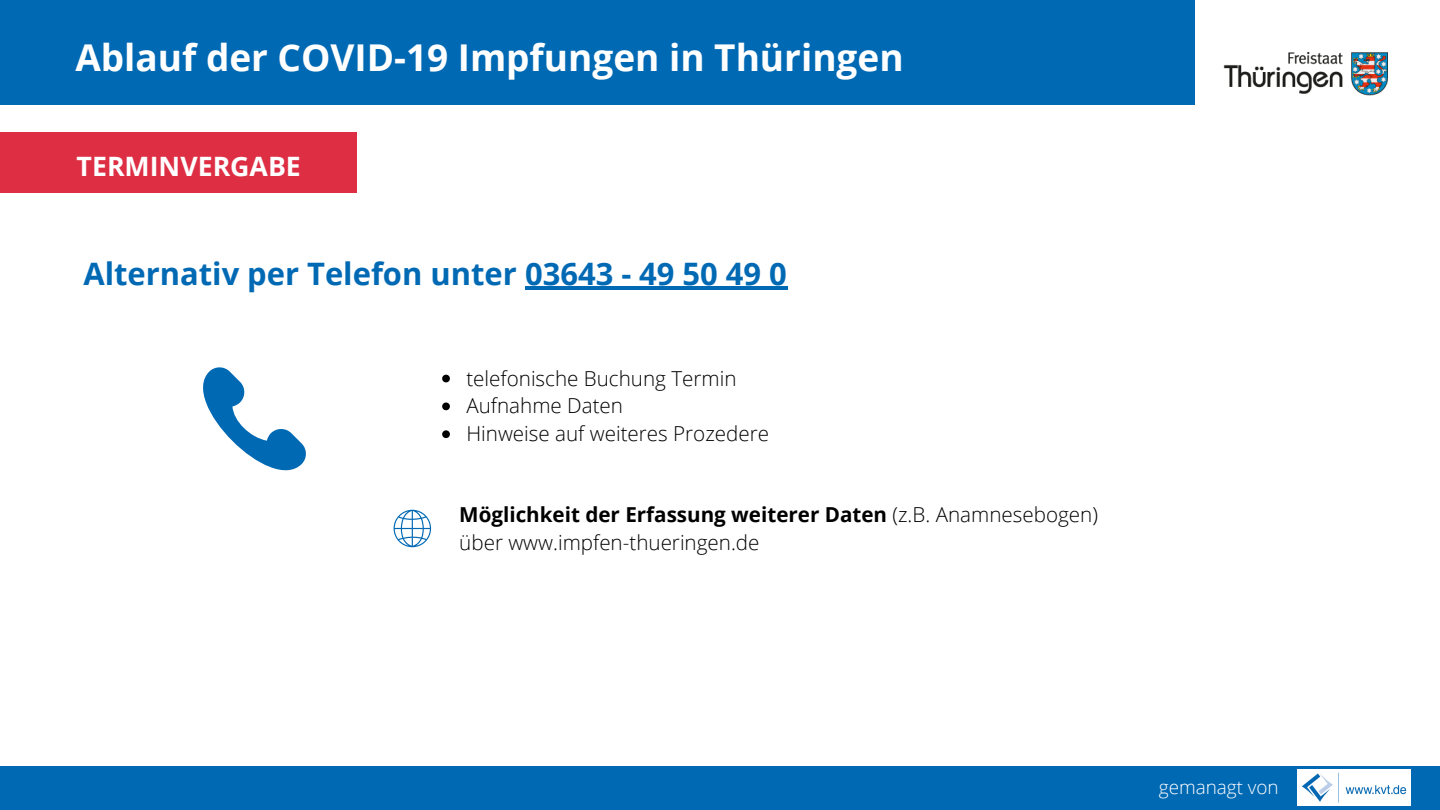
<style>
.page{position:relative;width:1440px;height:810px;background:#fff}
.page>*{position:absolute;margin:0;border:0;box-sizing:border-box;transform-origin:0 0}
.t1{font:700 37px "Open Sans";color:#fff}
.t2{font:700 30.9px "Open Sans";color:#0069b4}
.t3{font:700 26.7px "Open Sans";color:#fff}
.t4{font:300 20.6px/27.8px "Open Sans";color:#000}
.t5{font:300 18.9px "Open Sans";color:#fff}
.s1{font-weight:700}
</style>
<div class="page">
<div style="left:0;top:0;width:1194px;height:104px;background:#0069b4"></div>
<div style="left:0;top:132px;width:356px;height:60px;background:#dd2e44"></div>
<img style="left:1223px;top:52px;width:165px;height:44px">
<div style="left:0;top:766px;width:1440px;height:44px;background:#0069b4"></div>
<img style="left:1298px;top:770px;width:113px;height:36px">
<svg style="left:203px;top:367px;width:103px;height:104px"></svg>
<svg style="left:394px;top:510px;width:37px;height:37px"></svg>
<svg style="left:442px;top:375px;width:8px;height:7px"></svg>
<svg style="left:442px;top:403px;width:8px;height:7px"></svg>
<svg style="left:442px;top:430px;width:8px;height:8px"></svg>
<hr style="left:525px;top:287px;width:262px;height:3px;background:#0069b4">
<h1 class="t1" style="left:75px;top:31px;width:830px">Ablauf der COVID-19 Impfungen in Thüringen</h1>
<p class="t3" style="left:77px;top:147px;width:226px">TERMINVERGABE</p>
<h2 class="t2" style="left:83px;top:252px;width:705px">Alternativ per Telefon unter 03643 - 49 50 49 0</h2>
<p class="t4" style="left:466px;top:364px;width:304px">telefonische Buchung Termin<br>Aufnahme Daten<br>Hinweise auf weiteres Prozedere</p>
<p class="t4" style="left:459px;top:501px;width:640px"><span class="s1">Möglichkeit der Erfassung weiterer Daten</span> (z.B. Anamnesebogen) über www.impfen-thueringen.de</p>
<p class="t5" style="left:1159px;top:774px;width:121px">gemanagt von</p>
</div>
